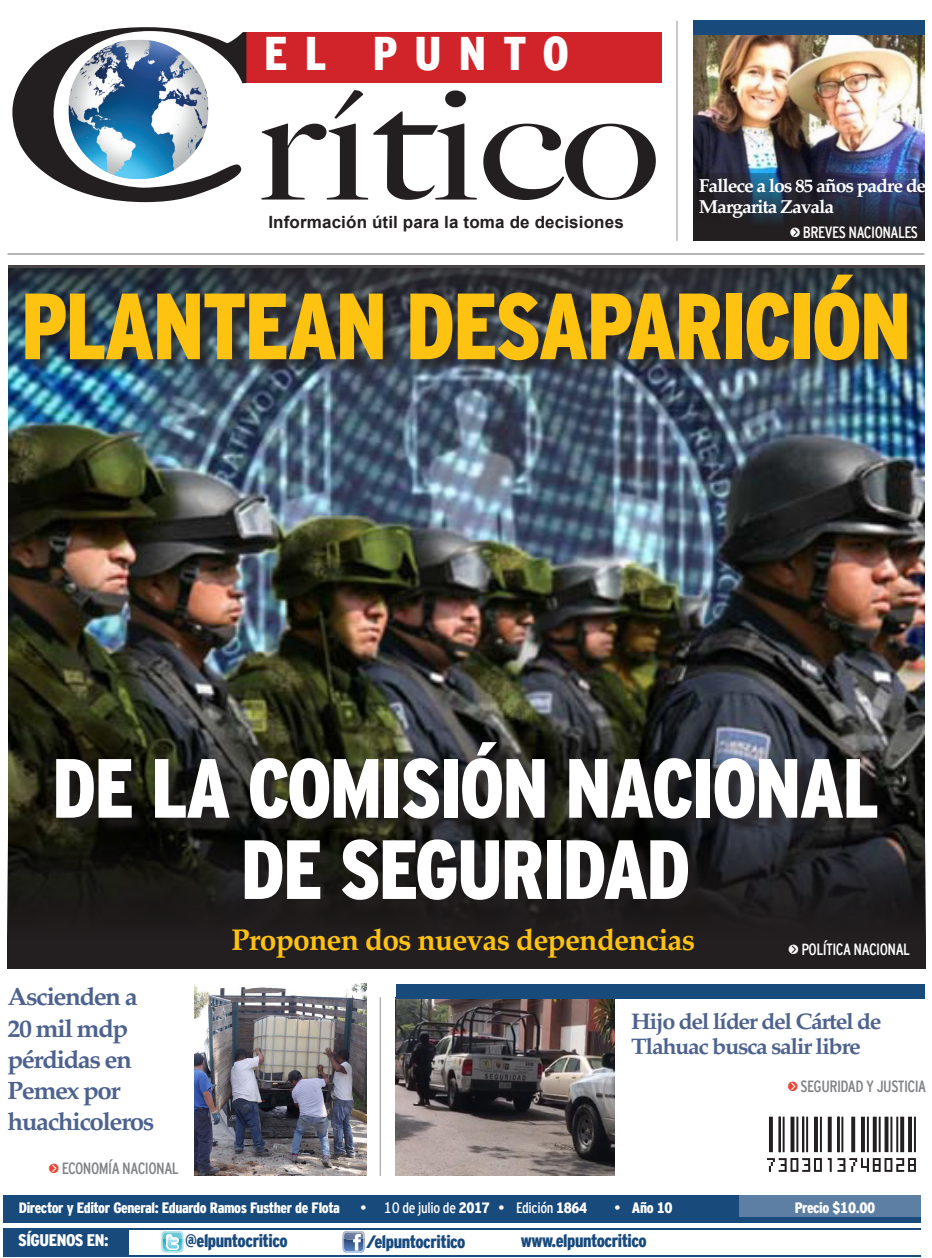
<style>
.page{position:relative;width:932px;height:1258px;background:#fff}
.page>*{position:absolute;margin:0;border:0;box-sizing:border-box;transform-origin:0 0}
.t1{font:900 93.75px "Interstate Cond Mono";letter-spacing:-.025em;color:#fec210;scale:.95 1}
.t2{font:900 83.75px/81.2px "Interstate Cond Mono";letter-spacing:-.025em;color:#fff;text-align:center;scale:.95 1}
.t3{font:900 47.12px "Interstate Cond Mono";letter-spacing:.36em;color:#fff}
.t4{font:700 30px "Palatino";letter-spacing:-.03em;color:#fec210}
.t5{font:700 25px/31.2px "Palatino";letter-spacing:-.06em;color:#4d628e;scale:1.04 1}
.t6{font:700 22.5px/25px "Palatino";letter-spacing:-.06em;color:#4d628e;scale:1.04 1}
.t7{font:700 18.75px/21.2px "Palatino";letter-spacing:-.055em;color:#fff;scale:1.04 1}
.t8{font:900 18px "Interstate Cond Mono";letter-spacing:-.025em;color:#184a7c}
.t9{font:700 16.88px "Arial";letter-spacing:.005em;color:#231f20}
.t10{font:900 16.75px "Interstate Cond Mono";letter-spacing:-.025em;color:#fff}
.t11{font:16.25px "Interstate Cond Mono";letter-spacing:-.035em;color:#808285}
.t12{font:16.25px "Interstate Cond Mono";letter-spacing:-.035em;color:#fff}
.t13{font:900 15px "Interstate Cond Mono";letter-spacing:-.025em;color:#fff}
.t14{font:15px "Interstate Cond Mono";letter-spacing:-.02em;color:#fff}
.s1{font-family:"KG Arrows";font-size:17.5px}
.s2{font-family:"KG Arrows";font-size:17.5px;color:#eb4533}
.s3{font-weight:900}
.s4{font-weight:400}
.s5{color:#184a7c}
</style>
<div class="page">
<img style="left:8px;top:382px;width:916px;height:346px">
<svg style="left:7px;top:728px;width:918px;height:241px;background:#272623"></svg>
<img style="left:8px;top:265px;width:916px;height:117px">
<hr style="left:3px;top:1255px;width:918px;height:2px;background:#184a7c">
<div style="left:4px;top:1195px;width:917px;height:27px;background:#184a7c"></div>
<hr style="left:7px;top:254px;width:917px;height:1px;background:#6c6d70">
<div style="left:3px;top:1229px;width:126px;height:28px;background:#184a7c"></div>
<hr style="left:3px;top:1228px;width:918px;height:1px;background:#184a7c">
<div style="left:739px;top:1195px;width:182px;height:22px;background:#5c7fa3"></div>
<svg style="left:767px;top:1117px;width:149px;height:55px"></svg>
<img style="left:693px;top:35px;width:231px;height:139px">
<div style="left:244px;top:32px;width:418px;height:51px;background:#d1232a"></div>
<svg style="left:12px;top:27px;width:234px;height:175px"></svg>
<svg style="left:262px;top:90px;width:394px;height:110px"></svg>
<svg style="left:162px;top:1231px;width:21px;height:21px"></svg>
<svg style="left:343px;top:1231px;width:22px;height:22px"></svg>
<div style="left:693px;top:20px;width:231px;height:15px;background:#184a7c"></div>
<img style="left:195px;top:983px;width:171px;height:193px">
<img style="left:395px;top:997px;width:220px;height:179px">
<div style="left:396px;top:984px;width:528px;height:15px;background:#184a7c"></div>
<hr style="left:380px;top:997px;width:1px;height:179px;background:#939598">
<hr style="left:677px;top:21px;width:1px;height:220px;background:#939598">
<svg style="left:693px;top:174px;width:231px;height:67px;background:#252b3a"></svg>
<div style="left:231px;top:927px;width:475px;height:42px;background:#231f20"></div>
<div style="left:27px;top:277px;width:895px;height:99px;background:#231f20;opacity:.75"></div>
<div style="left:58px;top:744px;width:835px;height:171px;background:#231f20;opacity:.75"></div>
<h3 class="t3" style="left:264px;top:27px;width:306px">EL PUNTO</h3>
<p class="t9" style="left:268px;top:211px;width:357px">Información útil para la toma de decisiones</p>
<p class="t7" style="left:699px;top:175px;width:220px">Fallece a los 85 años padre de<br>Margarita Zavala</p>
<p class="t12" style="left:790px;top:223px;width:130px"><span class="s1">u</span> BREVES NACIONALES</p>
<h1 class="t1" style="left:21px;top:274px;width:939px">PLANTEAN DESAPARICIÓN</h1>
<h2 class="t2" style="left:52px;top:747px;width:872px">DE LA COMISIÓN NACIONAL<br>DE SEGURIDAD</h2>
<h3 class="t5" style="left:8px;top:981px;width:143px">Ascienden a<br>20 mil mdp pérdidas en<br>Pemex por huachicoleros</h3>
<p class="t11" style="left:49px;top:1159px;width:131px"><span class="s2">u</span> ECONOMÍA NACIONAL</p>
<h3 class="t4" style="left:231px;top:914px;width:465px">Proponen dos nuevas dependencias</h3>
<p class="t12" style="left:788px;top:940px;width:123px"><span class="s1">u</span> POLÍTICA NACIONAL</p>
<h3 class="t6" style="left:631px;top:1009px;width:242px">Hijo del líder del Cártel de<br>Tlahuac busca salir libre</h3>
<p class="t11" style="left:788px;top:1077px;width:140px"><span class="s2">u</span> SEGURIDAD Y JUSTICIA</p>
<p class="t13" style="left:19px;top:1200px;width:323px">Director y Editor General: Eduardo Ramos Fusther de Flota</p>
<p class="t14" style="left:360px;top:1199px;width:228px">• 10 de julio de <span class="s3">2017</span> • Edición <span class="s3">1864</span></p>
<p class="t13" style="left:614px;top:1200px;width:60px"><span class="s4">•</span> Año 10</p>
<p class="t13" style="left:795px;top:1200px;width:82px">Precio $10.00</p>
<p class="t10" style="left:18px;top:1231px;width:96px">SÍGUENOS EN:<span class="s5">:</span></p>
<p class="t8" style="left:185px;top:1231px;width:104px">@elpuntocritico</p>
<p class="t8" style="left:366px;top:1231px;width:101px">/elpuntocritico</p>
<p class="t8" style="left:521px;top:1230px;width:128px">www.elpuntocritico</p>
</div>
